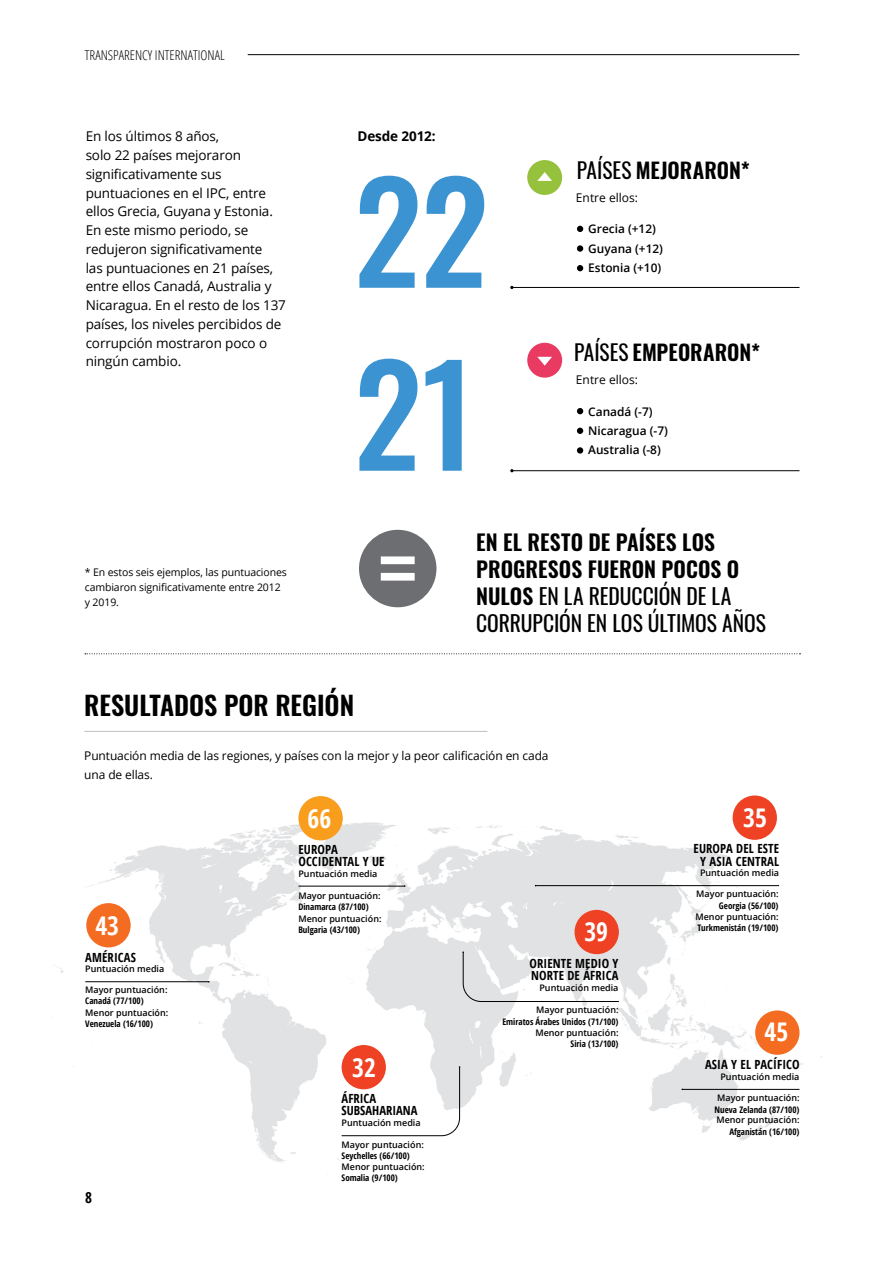
<style>
.page{position:relative;width:893px;height:1263px;background:#fff}
.page>*{position:absolute;margin:0;border:0;box-sizing:border-box;transform-origin:0 0}
.t1{font:500 136.8px/183px "Oswald";color:#3b94d1}
.t2{font:600 26.1px "Oswald";color:#000}
.t3{font:700 25.8px "Open Sans Condensed";color:#fff}
.t4{font:600 21.6px/27px "Oswald";letter-spacing:.005em;color:#000}
.t5{font:600 21.45px "Oswald";color:#000}
.t6{font:700 15px "Open Sans Condensed";color:#000}
.t7{font:13.5px/18.8px "Open Sans";letter-spacing:-.01em;color:#000}
.t8{font:300 condensed 13.5px "Open Sans";color:#000}
.t9{font:700 13.5px "Open Sans";letter-spacing:-.01em;color:#000}
.t10{font:700 12.6px/12.3px "Open Sans Condensed";letter-spacing:.01em;color:#000}
.t11{font:12px/18.8px "Open Sans";letter-spacing:-.01em;color:#000}
.t12{font:600 11.85px/19.4px "Open Sans";color:#000}
.t13{font:10.5px/15px "Open Sans";letter-spacing:-.01em;color:#000}
.t14{font:600 9px "Open Sans";color:#000}
.t15{font:700 9px "Open Sans Condensed";color:#000}
.s1{font-weight:400}
</style>
<div class="page">
<img style="left:54px;top:796px;width:769px;height:366px">
<hr style="left:84px;top:731px;width:403px;height:1px;background:#bcbec0">
<svg style="left:85px;top:653px;width:715px;height:1px"></svg>
<hr style="left:512px;top:287px;width:287px;height:1px;background:#000">
<hr style="left:512px;top:470px;width:287px;height:1px;background:#000">
<div style="left:527px;top:160px;width:35px;height:35px;background:#95c13d;border-radius:50%"></div>
<svg style="left:537px;top:172px;width:15px;height:9px"></svg>
<div style="left:527px;top:343px;width:35px;height:35px;background:#e93a62;border-radius:50%"></div>
<svg style="left:537px;top:357px;width:15px;height:9px"></svg>
<div style="left:359px;top:530px;width:77px;height:77px;background:#6d6e71;border-radius:50%"></div>
<div style="left:381px;top:556px;width:34px;height:8px;background:#fff"></div>
<div style="left:381px;top:573px;width:34px;height:8px;background:#fff"></div>
<svg style="left:577px;top:226px;width:6px;height:6px"></svg>
<svg style="left:577px;top:408px;width:6px;height:6px"></svg>
<div style="left:577px;top:245px;width:6px;height:7px;background:#000;border-radius:50%"></div>
<svg style="left:577px;top:428px;width:6px;height:6px"></svg>
<div style="left:577px;top:447px;width:6px;height:7px;background:#000;border-radius:50%"></div>
<svg style="left:577px;top:265px;width:6px;height:6px"></svg>
<hr style="left:298px;top:886px;width:107px;height:1px;background:#000">
<svg style="left:341px;top:1066px;width:119px;height:70px"></svg>
<svg style="left:462px;top:951px;width:157px;height:51px"></svg>
<hr style="left:682px;top:1089px;width:117px;height:1px;background:#000">
<hr style="left:536px;top:885px;width:243px;height:1px;background:#000">
<hr style="left:85px;top:981px;width:124px;height:1px;background:#000">
<div style="left:86px;top:903px;width:45px;height:44px;background:#f36c21;border-radius:50%"></div>
<div style="left:574px;top:910px;width:45px;height:44px;background:#ef4123;border-radius:50%"></div>
<div style="left:298px;top:796px;width:45px;height:44px;background:#f99d1c;border-radius:50%"></div>
<div style="left:733px;top:795px;width:44px;height:45px;background:#ef4123;border-radius:50%"></div>
<div style="left:755px;top:1010px;width:44px;height:45px;background:#f36c21;border-radius:50%"></div>
<div style="left:342px;top:1045px;width:44px;height:44px;background:#ef4123;border-radius:50%"></div>
<hr style="left:248px;top:54px;width:551px;height:1px;background:#000">
<p class="t8" style="left:85px;top:46px;width:141px">TRANSPARENCY INTERNATIONAL</p>
<p class="t7" style="left:86px;top:127px;width:202px">En los últimos 8 años,<br>solo 22 países mejoraron significativamente sus puntuaciones en el IPC, entre ellos Grecia, Guyana y Estonia.<br>En este mismo periodo, se redujeron significativamente<br>las puntuaciones en 21 países, entre ellos Canadá, Australia y<br>Nicaragua. En el resto de los 137 países, los niveles percibidos de corrupción mostraron poco o ningún cambio.</p>
<p class="t13" style="left:85px;top:564px;width:204px">* En estos seis ejemplos, las puntuaciones cambiaron significativamente entre 2012 y 2019.</p>
<p class="t9" style="left:358px;top:127px;width:80px">Desde 2012:</p>
<h1 class="t1" style="left:354px;top:149px;width:136px">22<br>21</h1>
<h3 class="t5" style="left:577px;top:159px;width:174px"><span class="s1">PAÍSES</span> MEJORARON*</h3>
<p class="t11" style="left:576px;top:188px;width:64px">Entre ellos:</p>
<p class="t12" style="left:588px;top:219px;width:76px">Grecia (+12)<br>Guyana (+12)<br>Estonia (+10)</p>
<h3 class="t5" style="left:574px;top:341px;width:188px"><span class="s1">PAÍSES</span> EMPEORARON*</h3>
<p class="t11" style="left:576px;top:370px;width:64px">Entre ellos:</p>
<p class="t12" style="left:588px;top:401px;width:81px">Canadá (-7)<br>Nicaragua (-7)<br>Australia (-8)</p>
<h3 class="t4" style="left:476px;top:530px;width:291px">EN EL RESTO DE PAÍSES LOS<br>PROGRESOS FUERON POCOS O<br>NULOS <span class="s1">EN LA REDUCCIÓN DE LA<br>CORRUPCIÓN EN LOS ÚLTIMOS AÑOS</span></h3>
<h2 class="t2" style="left:84px;top:691px;width:271px">RESULTADOS POR REGIÓN</h2>
<p class="t11" style="left:84px;top:746px;width:466px">Puntuación media de las regiones, y países con la mejor y la peor calificación en cada una de ellas.</p>
<h3 class="t3" style="left:307px;top:801px;width:25px">66</h3>
<h3 class="t3" style="left:743px;top:800px;width:25px">35</h3>
<p class="t10" style="left:298px;top:843px;width:88px">EUROPA<br>OCCIDENTAL Y UE</p>
<p class="t14" style="left:298px;top:868px;width:81px">Puntuación media</p>
<p class="t14" style="left:298px;top:890px;width:84px">Mayor puntuación:</p>
<p class="t15" style="left:298px;top:901px;width:72px">Dinamarca (87/100)</p>
<p class="t14" style="left:298px;top:912px;width:85px">Menor puntuación:</p>
<p class="t15" style="left:298px;top:923px;width:63px">Bulgaria (43/100)</p>
<h3 class="t3" style="left:95px;top:908px;width:25px">43</h3>
<h3 class="t3" style="left:584px;top:914px;width:25px">39</h3>
<p class="t10" style="left:85px;top:951px;width:52px">AMÉRICAS</p>
<p class="t14" style="left:85px;top:963px;width:81px">Puntuación media</p>
<p class="t14" style="left:85px;top:983px;width:84px">Mayor puntuación:</p>
<p class="t15" style="left:85px;top:995px;width:60px">Canadá (77/100)</p>
<p class="t14" style="left:85px;top:1006px;width:85px">Menor puntuación:</p>
<p class="t15" style="left:85px;top:1017px;width:69px">Venezuela (16/100)</p>
<p class="t6" style="left:85px;top:1187px;width:8px">8</p>
<h3 class="t3" style="left:352px;top:1049px;width:25px">32</h3>
<p class="t10" style="left:342px;top:1092px;width:77px">ÁFRICA<br>SUBSAHARIANA</p>
<p class="t14" style="left:342px;top:1117px;width:81px">Puntuación media</p>
<p class="t14" style="left:342px;top:1138px;width:84px">Mayor puntuación:</p>
<p class="t15" style="left:342px;top:1149px;width:70px">Seychelles (66/100)</p>
<p class="t14" style="left:342px;top:1161px;width:85px">Menor puntuación:</p>
<p class="t15" style="left:342px;top:1172px;width:58px">Somalia (9/100)</p>
<p class="t10" style="left:529px;top:957px;width:91px">ORIENTE MEDIO Y<br>NORTE DE ÁFRICA</p>
<p class="t14" style="left:539px;top:981px;width:81px">Puntuación media</p>
<p class="t14" style="left:536px;top:1004px;width:84px">Mayor puntuación:</p>
<p class="t15" style="left:502px;top:1015px;width:118px">Emiratos Árabes Unidos (71/100)</p>
<p class="t14" style="left:535px;top:1026px;width:85px">Menor puntuación:</p>
<p class="t15" style="left:571px;top:1037px;width:49px">Siria (13/100)</p>
<p class="t10" style="left:693px;top:842px;width:87px;text-align:center">EUROPA DEL ESTE<br>Y ASIA CENTRAL</p>
<p class="t14" style="left:700px;top:867px;width:81px">Puntuación media</p>
<p class="t14" style="left:696px;top:888px;width:84px">Mayor puntuación:</p>
<p class="t15" style="left:719px;top:899px;width:61px">Georgia (56/100)</p>
<p class="t14" style="left:695px;top:910px;width:85px">Menor puntuación:</p>
<p class="t15" style="left:697px;top:921px;width:83px">Turkmenistán (19/100)</p>
<h3 class="t3" style="left:765px;top:1014px;width:25px">45</h3>
<p class="t10" style="left:705px;top:1058px;width:96px">ASIA Y EL PACÍFICO</p>
<p class="t14" style="left:720px;top:1071px;width:81px">Puntuación media</p>
<p class="t14" style="left:717px;top:1092px;width:84px">Mayor puntuación:</p>
<p class="t15" style="left:715px;top:1103px;width:86px">Nueva Zelanda (87/100)</p>
<p class="t14" style="left:716px;top:1114px;width:85px">Menor puntuación:</p>
<p class="t15" style="left:729px;top:1125px;width:72px">Afganistán (16/100)</p>
</div>
